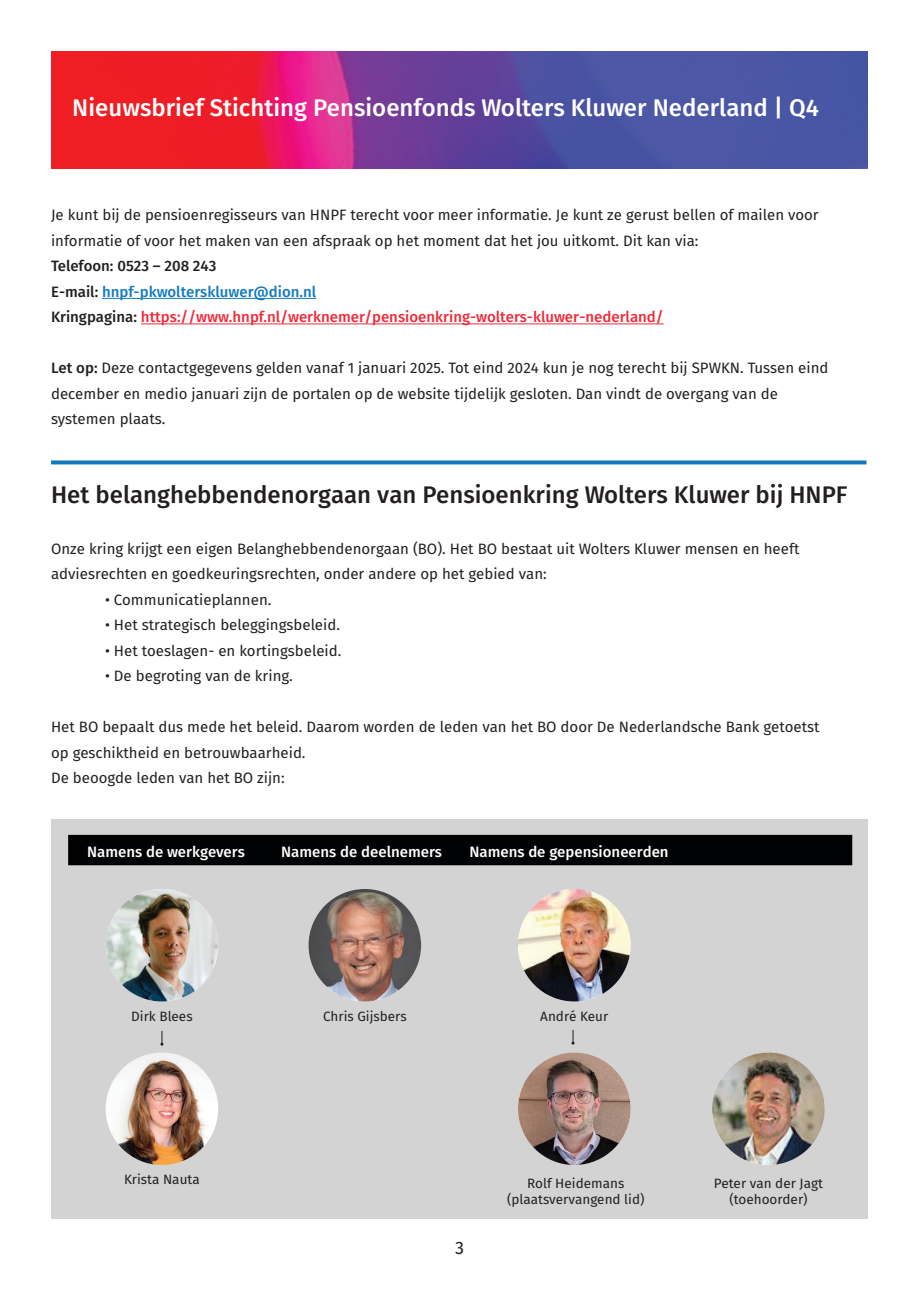
<style>
.page{position:relative;width:919px;height:1289px;background:#fff}
.page>*{position:absolute;margin:0;border:0;box-sizing:border-box;transform-origin:0 0}
.t1{font:500 24px "Fira Sans";color:#231f20}
.t2{font:500 24px "Fira Sans";color:#fff}
.t3{font:18px "Fira Sans";color:#231f20}
.t4{font:15px/25.5px "Fira Sans";color:#231f20}
.t5{font:500 15px/25.5px "Fira Sans";color:#ee2c3b}
.t6{font:500 15px "Fira Sans";color:#fff}
.t7{font:13.5px/16.2px "Fira Sans";color:#231f20;text-align:center}
.s1{color:#231f20}
.s2{color:#127ac0}
.s3{font-weight:500}
</style>
<div class="page">
<hr style="left:102px;top:298px;width:214px;height:1px;background:#127ac0">
<hr style="left:141px;top:323px;width:522px;height:1px;background:#ee2c3b">
<svg style="left:51px;top:460px;width:815px;height:4px;background:#2e88c6"></svg>
<div style="left:51px;top:819px;width:816px;height:399px;background:#d2d3d2"></div>
<div style="left:68px;top:834px;width:784px;height:31px;background:#010203"></div>
<svg style="left:160px;top:1031px;width:3px;height:14px"></svg>
<svg style="left:571px;top:1029px;width:3px;height:15px"></svg>
<img style="left:106px;top:1052px;width:112px;height:112px;border-radius:56px">
<img style="left:106px;top:888px;width:112px;height:113px;border-radius:56px">
<img style="left:518px;top:1052px;width:112px;height:112px;border-radius:56px">
<img style="left:518px;top:888px;width:112px;height:113px;border-radius:56px">
<img style="left:308px;top:888px;width:113px;height:113px;border-radius:56px">
<img style="left:712px;top:1052px;width:112px;height:112px;border-radius:56px">
<img style="left:51px;top:51px;width:816px;height:117px">
<h1 class="t2" style="left:72px;top:88px;width:748px">Nieuwsbrief Stichting Pensioenfonds Wolters Kluwer Nederland | Q4</h1>
<p class="t4" style="left:51px;top:202px;width:769px">Je kunt bij de pensioenregisseurs van HNPF terecht voor meer informatie. Je kunt ze gerust bellen of mailen voor informatie of voor het maken van een afspraak op het moment dat het jou uitkomt. Dit kan via:</p>
<p class="t5" style="left:51px;top:253px;width:614px"><span class="s1">Telefoon: 0523 – 208 243<br>E-mail:</span> <span class="s2">hnpf-pkwolterskluwer@dion.nl<br></span><span class="s1">Kringpagina:</span> https://www.hnpf.nl/werknemer/pensioenkring-wolters-kluwer-nederland/</p>
<p class="t4" style="left:51px;top:355px;width:778px"><span class="s3">Let op:</span> Deze contactgegevens gelden vanaf 1 januari 2025. Tot eind 2024 kun je nog terecht bij SPWKN. Tussen eind december en medio januari zijn de portalen op de website tijdelijk gesloten. Dan vindt de overgang van de systemen plaats.</p>
<h1 class="t1" style="left:51px;top:475px;width:798px">Het belanghebbendenorgaan van Pensioenkring Wolters Kluwer bij HNPF</h1>
<p class="t4" style="left:51px;top:535px;width:749px">Onze kring krijgt een eigen Belanghebbendenorgaan (BO). Het BO bestaat uit Wolters Kluwer mensen en heeft adviesrechten en goedkeuringsrechten, onder andere op het gebied van:</p>
<p class="t4" style="left:105px;top:586px;width:168px">• Communicatieplannen.</p>
<p class="t4" style="left:105px;top:611px;width:236px">• Het strategisch beleggingsbeleid.</p>
<p class="t4" style="left:105px;top:637px;width:238px">• Het toeslagen- en kortingsbeleid.</p>
<p class="t4" style="left:105px;top:662px;width:189px">• De begroting van de kring.</p>
<p class="t4" style="left:51px;top:713px;width:770px">Het BO bepaalt dus mede het beleid. Daarom worden de leden van het BO door De Nederlandsche Bank getoetst op geschiktheid en betrouwbaarheid.<br>De beoogde leden van het BO zijn:</p>
<p class="t6" style="left:87px;top:839px;width:159px">Namens de werkgevers</p>
<p class="t6" style="left:281px;top:839px;width:162px">Namens de deelnemers</p>
<p class="t6" style="left:469px;top:839px;width:201px">Namens de gepensioneerden</p>
<p class="t7" style="left:131px;top:1007px;width:63px">Dirk Blees</p>
<p class="t7" style="left:323px;top:1007px;width:85px">Chris Gijsbers</p>
<p class="t7" style="left:540px;top:1007px;width:69px">André Keur</p>
<p class="t7" style="left:124px;top:1171px;width:77px">Krista Nauta</p>
<p class="t3" style="left:455px;top:1233px;width:10px">3</p>
<p class="t7" style="left:507px;top:1174px;width:139px">Rolf Heidemans (plaatsvervangend lid)</p>
<p class="t7" style="left:713px;top:1174px;width:111px">Peter van der Jagt (toehoorder)</p>
</div>
